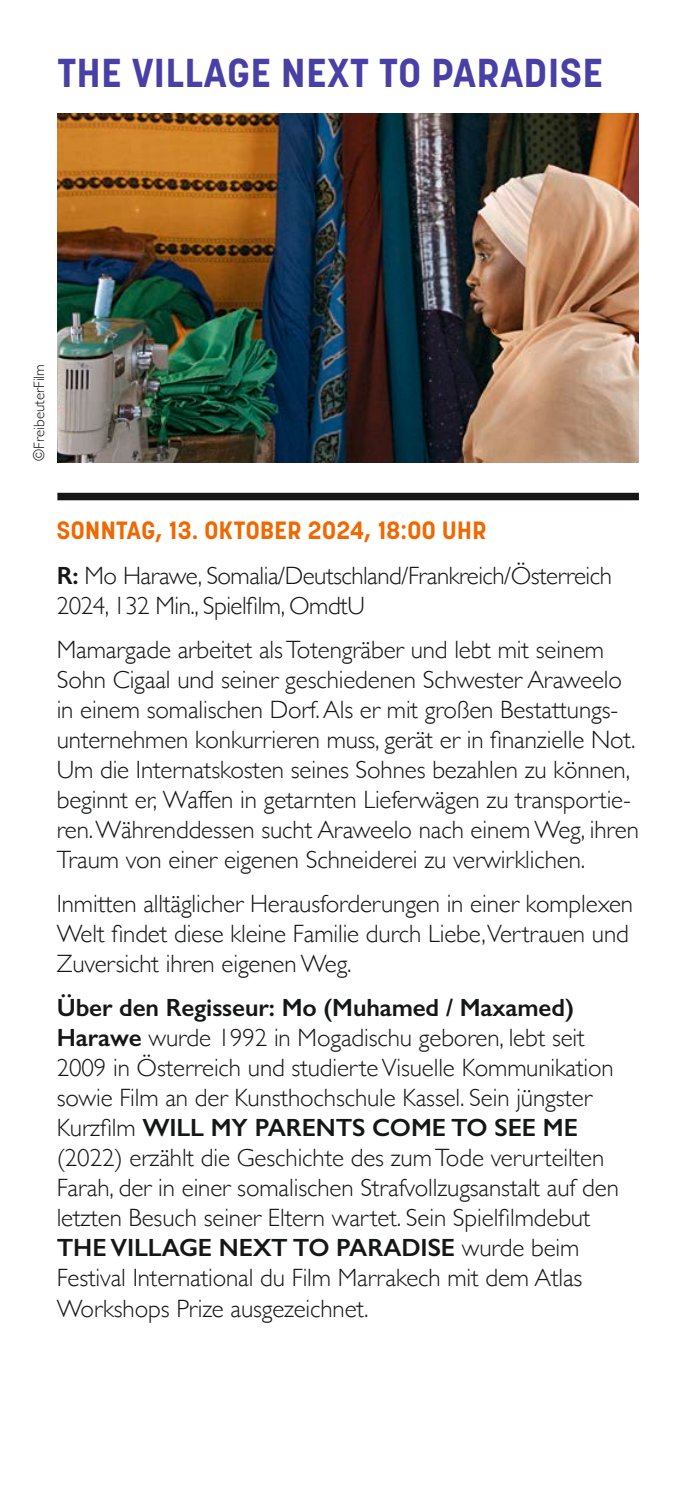
<style>
.page{position:relative;width:695px;height:1489px;background:#fff}
.page>*{position:absolute;margin:0;border:0;box-sizing:border-box;transform-origin:0 0}
.Filmtitel{font:700 40px "Korolev";letter-spacing:.02em;color:#4940a5}
.Fließtext{font:300 25px/30px "Gill Sans";letter-spacing:-.005em;color:#151616}
.Datum_GBST_und_seminbold{font:700 24.75px "Korolev";letter-spacing:.02em;color:#ef6800}
.Marginalie{font:300 15px "Gill Sans";color:#151616}
.s1{font-weight:600}
</style>
<div class="page">
<img style="left:57px;top:113px;width:581px;height:349px">
<div style="left:57px;top:493px;width:581px;height:7px;background:#151616"></div>
<p class="Filmtitel" style="left:57px;top:48px;width:547px">THE VILLAGE NEXT TO PARADISE</p>
<p class="Marginalie" style="left:27px;top:460px;width:98px;rotate:-90deg">©FreibeuterFilm</p>
<p class="Datum_GBST_und_seminbold" style="left:57px;top:515px;width:431px">SONNTAG, 13. OKTOBER 2024, 18:00 UHR</p>
<p class="Fließtext" style="left:57px;top:559px;width:556px"><span class="s1">R:</span> Mo Harawe, Somalia/Deutschland/Frankreich/Österreich<br>2024, 132 Min., Spielfilm, OmdtU</p>
<p class="Fließtext" style="left:57px;top:633px;width:583px">Mamargade arbeitet als Totengräber und lebt mit seinem Sohn Cigaal und seiner geschiedenen Schwester Araweelo in einem somalischen Dorf. Als er mit großen Bestattungs&shy;unternehmen konkurrieren muss, gerät er in finanzielle Not.<br>Um die Internatskosten seines Sohnes bezahlen zu können, beginnt er, Waffen in getarnten Lieferwägen zu transportie&shy;ren. Währenddessen sucht Araweelo nach einem Weg, ihren Traum von einer eigenen Schneiderei zu verwirklichen.</p>
<p class="Fließtext" style="left:57px;top:887px;width:578px">Inmitten alltäglicher Herausforderungen in einer komplexen<br>Welt findet diese kleine Familie durch Liebe,Vertrauen und<br>Zuversicht ihren eigenen Weg.</p>
<p class="Fließtext" style="left:57px;top:991px;width:563px"><span class="s1">Über den Regisseur: Mo (Muhamed / Maxamed)<br>Harawe</span> wurde 1992 in Mogadischu geboren, lebt seit 2009 in Österreich und studierte Visuelle Kommunikation sowie Film an der Kunsthochschule Kassel. Sein jüngster Kurzfilm <span class="s1">WILL MY PARENTS COME TO SEE ME </span>(2022) erzählt die Geschichte des zum Tode verurteilten Farah, der in einer somalischen Strafvollzugsanstalt auf den letzten Besuch seiner Eltern wartet. Sein Spielfilmdebut <span class="s1">THE VILLAGE NEXT TO PARADISE</span> wurde beim Festival International du Film Marrakech mit dem Atlas Workshops Prize ausgezeichnet.</p>
</div>
